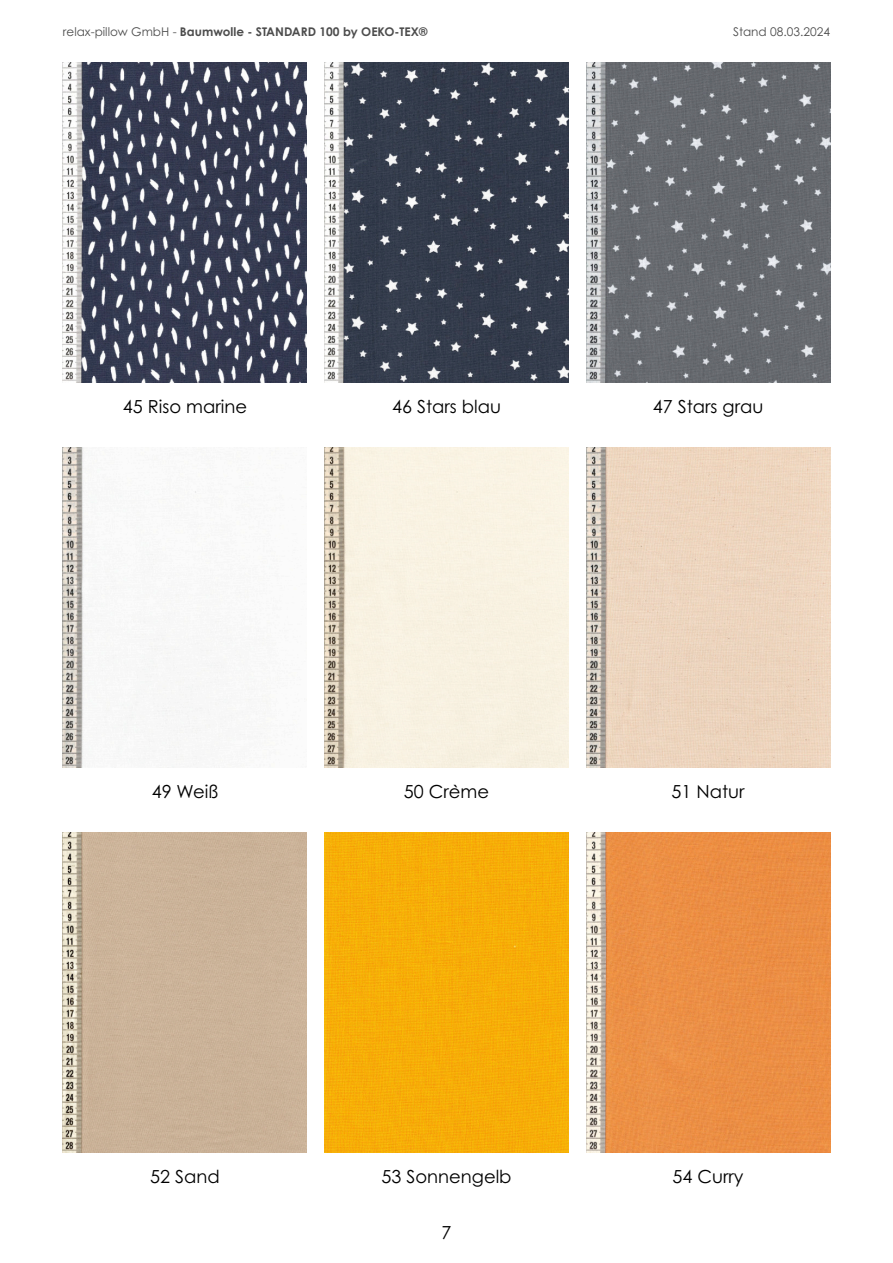
<style>
.page{position:relative;width:893px;height:1263px;background:#fff}
.page>*{position:absolute;margin:0;border:0;box-sizing:border-box;transform-origin:0 0}
.t1{font:18px "Century Gothic Pro";color:#000}
.t2{font:700 12px "Century Gothic Pro";color:#4d4d4d}
.t3{font:12px "Century Gothic Pro";color:#4d4d4d}
.s1{font-weight:400}
.s2{font-family:"Helvetica"}
</style>
<div class="page">
<img style="left:63px;top:63px;width:244px;height:320px">
<img style="left:325px;top:63px;width:243px;height:320px">
<img style="left:586px;top:63px;width:244px;height:320px">
<img style="left:63px;top:448px;width:207px;height:320px">
<img style="left:325px;top:448px;width:243px;height:320px">
<img style="left:586px;top:448px;width:244px;height:320px">
<img style="left:63px;top:833px;width:244px;height:320px">
<img style="left:325px;top:833px;width:243px;height:320px">
<img style="left:586px;top:833px;width:244px;height:320px">
<p class="t2" style="left:63px;top:27px;width:366px"><span class="s1">relax-pillow GmbH -</span> Baumwolle - STANDARD 100 by OEKO-TEX®</p>
<p class="t3" style="left:733px;top:27px;width:98px">Stand 08.03.2024</p>
<p class="t1" style="left:123px;top:399px;width:126px">45 Riso marine</p>
<p class="t1" style="left:392px;top:399px;width:110px">46 Stars blau</p>
<p class="t1" style="left:653px;top:399px;width:112px">47 Stars grau</p>
<p class="t1" style="left:152px;top:784px;width:68px">49 Weiß</p>
<p class="t1" style="left:404px;top:784px;width:87px">50 Cre<span class="s2">̀</span>me</p>
<p class="t1" style="left:672px;top:784px;width:75px">51 Natur</p>
<p class="t1" style="left:150px;top:1169px;width:71px">52 Sand</p>
<p class="t1" style="left:382px;top:1169px;width:132px">53 Sonnengelb</p>
<p class="t1" style="left:673px;top:1169px;width:72px">54 Curry</p>
<p class="t1" style="left:441px;top:1226px;width:11px">7</p>
</div>
